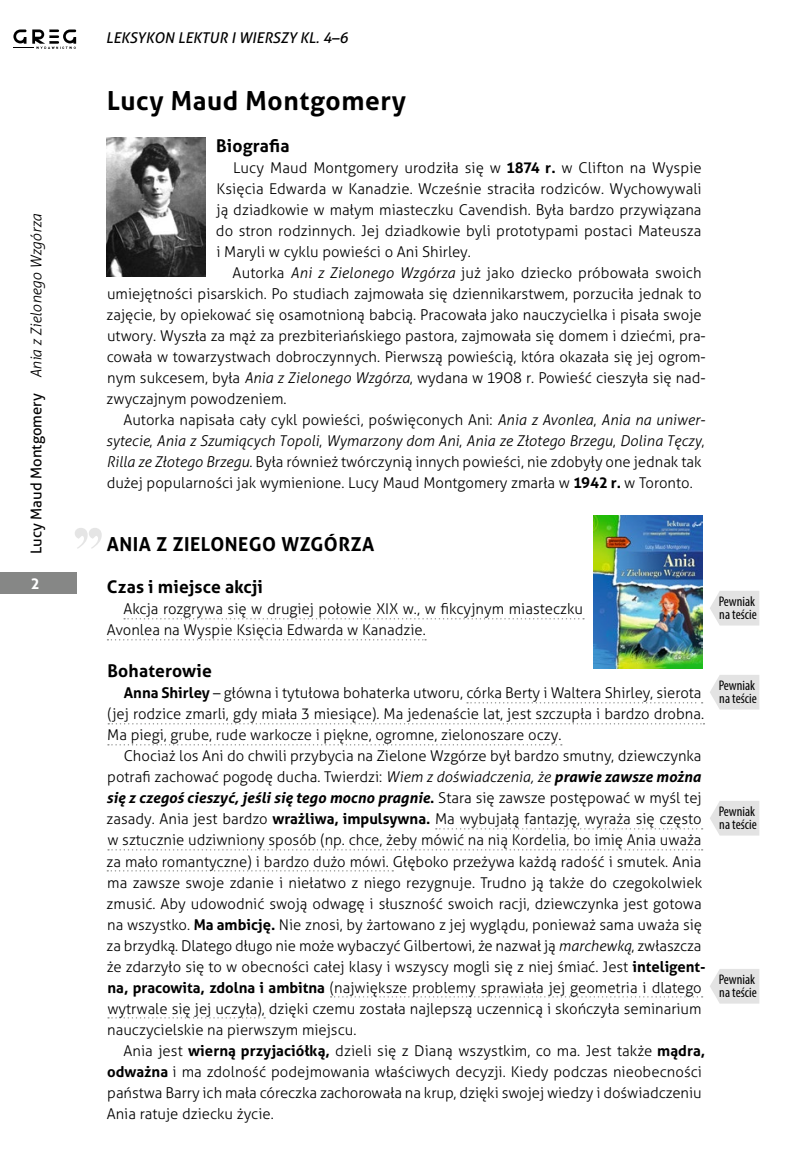
<style>
.page{position:relative;width:809px;height:1166px;background:#fff}
.page>*{position:absolute;margin:0;border:0;box-sizing:border-box;transform-origin:0 0}
.t1{font:700 26.25px "Aller";letter-spacing:.025em;color:#000}
.t2{font:700 19.25px "Aller";letter-spacing:.025em;color:#000}
.t3{font:700 17.5px "Aller";letter-spacing:.01em;color:#000}
.t4{font:300 14.88px/21px "Aller";color:#000}
.t5{font:italic 300 14.88px "Aller";color:#000}
.t6{font:italic 14.88px "Aller";color:#000}
.t7{font:700 14.88px "Aller";color:#fff}
.t8{font:condensed 14px/12.2px "Myriad Pro";color:#000}
.s1{font-weight:400;font-style:normal}
.s2{font-weight:700}
.s3{font-style:italic}
.s4{font-weight:700;font-style:italic}
</style>
<div class="page">
<div style="left:0;top:572px;width:77px;height:21px;background:#868786"></div>
<svg style="left:13px;top:29px;width:63px;height:20px"></svg>
<svg style="left:124px;top:618px;width:460px;height:1px"></svg>
<svg style="left:107px;top:639px;width:319px;height:1px"></svg>
<svg style="left:467px;top:702px;width:235px;height:1px"></svg>
<svg style="left:108px;top:723px;width:596px;height:1px"></svg>
<svg style="left:108px;top:744px;width:454px;height:1px"></svg>
<svg style="left:436px;top:828px;width:266px;height:1px"></svg>
<svg style="left:108px;top:849px;width:594px;height:1px"></svg>
<svg style="left:107px;top:870px;width:286px;height:1px"></svg>
<svg style="left:330px;top:996px;width:372px;height:1px"></svg>
<svg style="left:108px;top:1017px;width:157px;height:1px"></svg>
<img style="left:107px;top:138px;width:98px;height:139px">
<svg style="left:75px;top:528px;width:27px;height:21px"></svg>
<img style="left:593px;top:516px;width:109px;height:153px">
<svg style="left:710px;top:591px;width:49px;height:34px;background:#e5e5e5"></svg>
<svg style="left:710px;top:675px;width:49px;height:34px;background:#e5e5e5"></svg>
<svg style="left:710px;top:801px;width:49px;height:34px;background:#e5e5e5"></svg>
<svg style="left:710px;top:969px;width:49px;height:34px;background:#e5e5e5"></svg>
<p class="t5" style="left:27px;top:554px;width:342px;rotate:-90deg"><span class="s1">Lucy Maud Montgomery</span> Ania z Zielonego Wzgórza</p>
<p class="t7" style="left:31px;top:574px;width:10px">2</p>
<p class="t6" style="left:106px;top:29px;width:244px">LEKSYKON LEKTUR I WIERSZY KL. 4–6</p>
<h1 class="t1" style="left:107px;top:85px;width:300px">Lucy Maud Montgomery</h1>
<p class="t3" style="left:216px;top:135px;width:75px">Biografia</p>
<p class="t4" style="left:216px;top:158px;width:487px;text-align:justify;text-indent:17px">Lucy Maud Montgomery urodziła się w <span class="s2">1874 r.</span> w Clifton na Wyspie Księcia Edwarda w Kanadzie. Wcześnie straciła rodziców. Wychowywali ją dziadkowie w małym miasteczku Cavendish. Była bardzo przywiązana do stron rodzinnych. Jej dziadkowie byli prototypami postaci Mateusza i Maryli w cyklu powieści o Ani Shirley.</p>
<p class="t4" style="left:107px;top:263px;width:600px;text-indent:126px">Autorka <span class="s3">Ani z Zielonego Wzgórza</span> już jako dziecko próbowała swoich umiejętności pisarskich. Po studiach zajmowała się dziennikarstwem, porzuciła jednak to zajęcie, by opiekować się osamotnioną babcią. Pracowała jako nauczycielka i pisała swoje utwory. Wyszła za mąż za prezbiteriańskiego pastora, zajmowała się domem i dziećmi, pra&shy;cowała w towarzystwach dobroczynnych. Pierwszą powieścią, która okazała się jej ogrom&shy;nym sukcesem, była <span class="s3">Ania z Zielonego Wzgórza</span>, wydana w 1908 r. Powieść cieszyła się nad&shy;zwyczajnym powodzeniem.</p>
<p class="t4" style="left:106px;top:410px;width:600px;text-indent:17px">Autorka napisała cały cykl powieści, poświęconych Ani: <span class="s3">Ania z Avonlea</span>, <span class="s3">Ania na uniwer&shy;sytecie</span>, <span class="s3">Ania z Szumiących Topoli</span>, <span class="s3">Wymarzony dom Ani</span>, <span class="s3">Ania ze Złotego Brzegu</span>, <span class="s3">Dolina Tęczy</span>, <span class="s3">Rilla ze Złotego Brzegu</span>. Była również twórczynią innych powieści, nie zdobyły one jednak tak dużej popularności jak wymienione. Lucy Maud Montgomery zmarła w <span class="s2">1942 r.</span> w Toronto.</p>
<p class="t2" style="left:107px;top:533px;width:269px">ANIA Z ZIELONEGO WZGÓRZA</p>
<p class="t3" style="left:107px;top:576px;width:157px">Czas i miejsce akcji</p>
<p class="t4" style="left:107px;top:599px;width:478px;text-indent:17px">Akcja rozgrywa się w drugiej połowie XIX w., w fikcyjnym miasteczku<br>Avonlea na Wyspie Księcia Edwarda w Kanadzie.</p>
<p class="t3" style="left:107px;top:660px;width:106px">Bohaterowie</p>
<p class="t4" style="left:107px;top:683px;width:598px;text-indent:17px"><span class="s2">Anna Shirley</span> – główna i tytułowa bohaterka utworu, córka Berty i Waltera Shirley, sierota (jej rodzice zmarli, gdy miała 3 miesiące). Ma jedenaście lat, jest szczupła i bardzo drobna.<br>Ma piegi, grube, rude warkocze i piękne, ogromne, zielonoszare oczy.</p>
<p class="t4" style="left:106px;top:746px;width:600px;text-indent:17px">Chociaż los Ani do chwili przybycia na Zielone Wzgórze był bardzo smutny, dziewczynka potrafi zachować pogodę ducha. Twierdzi: <span class="s3">Wiem z doświadczenia, że</span> <span class="s4">prawie zawsze można się z czegoś cieszyć, jeśli się tego mocno pragnie</span><span class="s2">.</span> Stara się zawsze postępować w myśl tej zasady. Ania jest bardzo <span class="s2">wrażliwa, impulsywna.</span> Ma wybujałą fantazję, wyraża się często w sztucznie udziwniony sposób (np. chce, żeby mówić na nią Kordelia, bo imię Ania uważa za mało romantyczne) i bardzo dużo mówi. Głęboko przeżywa każdą radość i smutek. Ania ma zawsze swoje zdanie i niełatwo z niego rezygnuje. Trudno ją także do czegokolwiek zmusić. Aby udowodnić swoją odwagę i słuszność swoich racji, dziewczynka jest gotowa na wszystko. <span class="s2">Ma ambicję.</span> Nie znosi, by żartowano z jej wyglądu, ponieważ sama uważa się za brzydką. Dlatego długo nie może wybaczyć Gilbertowi, że nazwał ją <span class="s3">marchewką</span>, zwłaszcza że zdarzyło się to w obecności całej klasy i wszyscy mogli się z niej śmiać. Jest <span class="s2">inteligent&shy;na, pracowita, zdolna i ambitna</span> (największe problemy sprawiała jej geometria i dlatego wytrwale się jej uczyła), dzięki czemu została najlepszą uczennicą i skończyła seminarium nauczycielskie na pierwszym miejscu.</p>
<p class="t4" style="left:107px;top:1040px;width:600px;text-indent:17px">Ania jest <span class="s2">wierną przyjaciółką,</span> dzieli się z Dianą wszystkim, co ma. Jest także <span class="s2">mądra, odważna</span> i ma zdolność podejmowania właściwych decyzji. Kiedy podczas nieobecności państwa Barry ich mała córeczka zachorowała na krup, dzięki swojej wiedzy i doświadczeniu Ania ratuje dziecku życie.</p>
<p class="t8" style="left:718px;top:595px;width:40px">Pewniak na teście</p>
<p class="t8" style="left:718px;top:679px;width:40px">Pewniak na teście</p>
<p class="t8" style="left:718px;top:805px;width:40px">Pewniak na teście</p>
<p class="t8" style="left:718px;top:973px;width:40px">Pewniak na teście</p>
</div>
